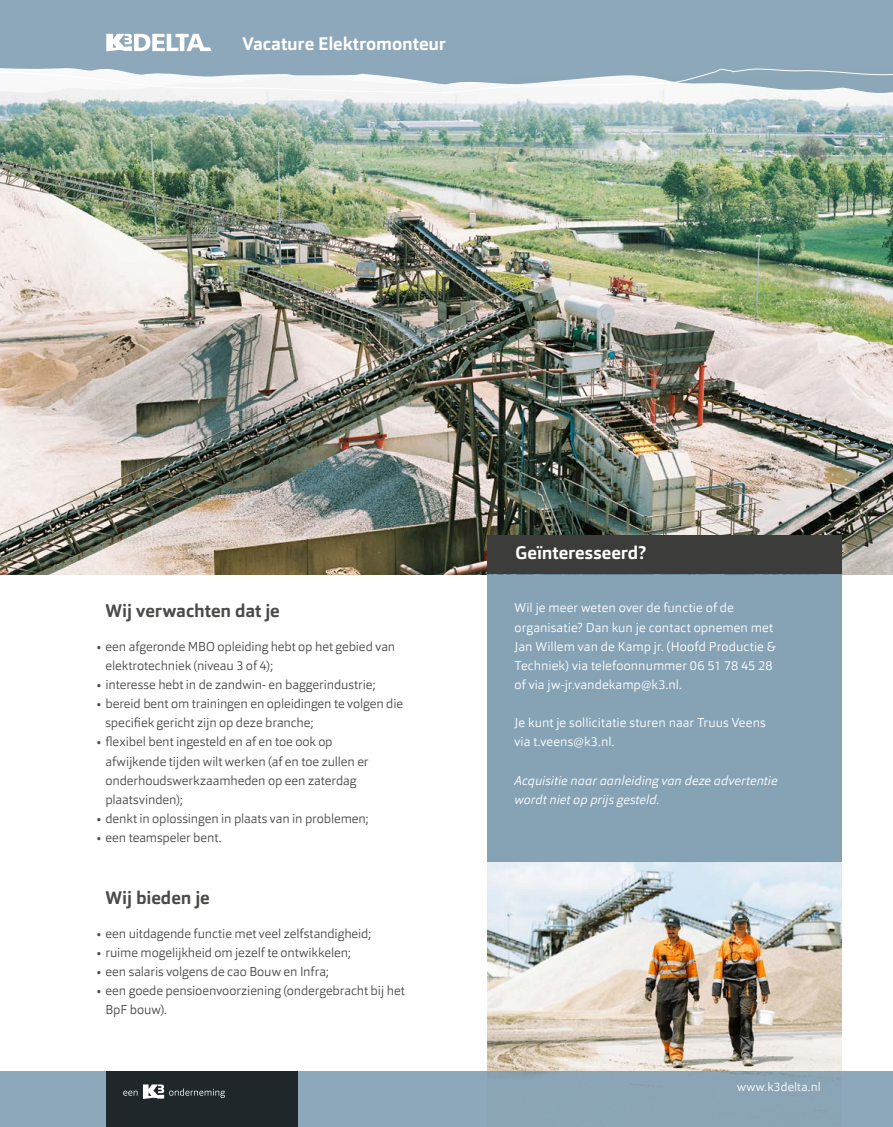
<style>
.page{position:relative;width:893px;height:1127px;background:#fff}
.page>*{position:absolute;margin:0;border:0;box-sizing:border-box;transform-origin:0 0}
.t1{font:700 18px "Orgon";color:#fff}
.t2{font:700 18px "Orgon";letter-spacing:-.005em;color:#4a4a49}
.t3{font:300 12.75px/19.2px "Orgon";letter-spacing:-.01em;color:#4a4a49}
.t4{font:300 12.75px/19.2px "Orgon";letter-spacing:.005em;color:#fff}
.t5{font:italic 300 12.75px/19.2px "Orgon";letter-spacing:.005em;color:#fff}
.t6{font:300 12px "Orgon";letter-spacing:.015em;color:#fff}
</style>
<div class="page">
<img style="left:0;top:94px;width:893px;height:480px">
<img style="left:488px;top:861px;width:354px;height:210px">
<div style="left:488px;top:574px;width:354px;height:287px;background:#86a3b6"></div>
<div style="left:0;top:1071px;width:893px;height:56px;background:#8ba6b7"></div>
<div style="left:106px;top:1071px;width:192px;height:56px;background:#20272b"></div>
<svg style="left:123px;top:1090px;width:14px;height:5px"></svg>
<svg style="left:143px;top:1084px;width:82px;height:15px"></svg>
<div style="left:0;top:0;width:893px;height:68px;background:#8da8ba"></div>
<div style="left:488px;top:536px;width:354px;height:38px;background:#3c3c3b"></div>
<svg style="left:0;top:68px;width:893px;height:26px"></svg>
<svg style="left:106px;top:34px;width:106px;height:17px"></svg>
<h1 class="t1" style="left:242px;top:32px;width:205px">Vacature Elektromonteur</h1>
<h1 class="t2" style="left:105px;top:599px;width:176px">Wij verwachten dat je</h1>
<p class="t3" style="left:105px;top:636px;width:291px;text-indent:-9px">• een afgeronde MBO opleiding hebt op het gebied van elektrotechniek (niveau 3 of 4);</p>
<p class="t3" style="left:97px;top:675px;width:280px">• interesse hebt in de zandwin- en baggerindustrie;</p>
<p class="t3" style="left:105px;top:694px;width:299px;text-indent:-9px">• bereid bent om trainingen en opleidingen te volgen die specifiek gericht zijn op deze branche;</p>
<p class="t3" style="left:105px;top:732px;width:265px;text-indent:-9px">• flexibel bent ingesteld en af en toe ook op afwijkende tijden wilt werken (af en toe zullen er onderhoudswerkzaamheden op een zaterdag plaatsvinden);</p>
<p class="t3" style="left:97px;top:809px;width:273px">• denkt in oplossingen in plaats van in problemen;</p>
<p class="t3" style="left:97px;top:828px;width:126px">• een teamspeler bent.</p>
<h1 class="t2" style="left:105px;top:886px;width:106px">Wij bieden je</h1>
<p class="t3" style="left:97px;top:923px;width:276px">• een uitdagende functie met veel zelfstandigheid;</p>
<p class="t3" style="left:97px;top:943px;width:255px">• ruime mogelijkheid om jezelf te ontwikkelen;</p>
<p class="t3" style="left:97px;top:962px;width:233px">• een salaris volgens de cao Bouw en Infra;</p>
<p class="t3" style="left:105px;top:981px;width:301px;text-indent:-9px">• een goede pensioenvoorziening (ondergebracht bij het<br>BpF bouw).</p>
<h1 class="t1" style="left:516px;top:542px;width:132px">Geïnteresseerd?</h1>
<p class="t4" style="left:514px;top:598px;width:263px">Wil je meer weten over de functie of de organisatie? Dan kun je contact opnemen met Jan Willem van de Kamp jr. (Hoofd Productie &amp; Techniek) via telefoonnummer 06 51 78 45 28 of via jw-jr.vandekamp@k3.nl.</p>
<p class="t4" style="left:514px;top:713px;width:253px">Je kunt je sollicitatie sturen naar Truus Veens via t.veens@k3.nl.</p>
<p class="t5" style="left:514px;top:770px;width:265px">Acquisitie naar aanleiding van deze advertentie wordt niet op prijs gesteld.</p>
<p class="t6" style="left:737px;top:1079px;width:85px">www.k3delta.nl</p>
</div>
